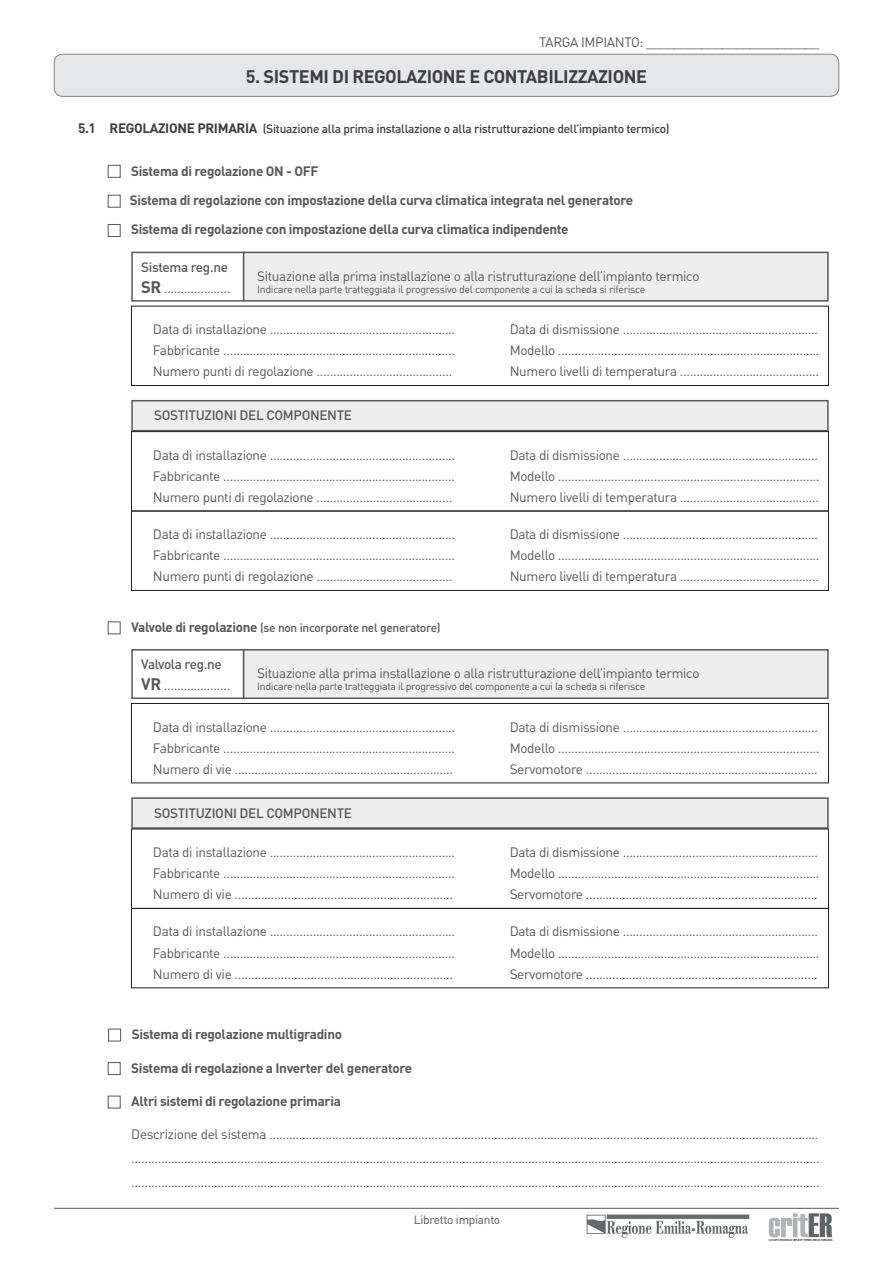
<style>
.page{position:relative;width:893px;height:1263px;background:#fff}
.page>*{position:absolute;margin:0;border:0;box-sizing:border-box;transform-origin:0 0}
.t1{font:700 18px "DIN Pro";letter-spacing:-.025em;color:#3e3e3f}
.t2{font:13.5px/21px "DIN Pro";letter-spacing:-.025em;color:#57585a}
.t3{font:700 13.5px "DIN Pro";letter-spacing:-.025em;color:#57585a}
.t4{font:500 13.5px "DIN Pro";letter-spacing:-.025em;color:#57585a}
.t5{font:500 12px "DIN Pro";letter-spacing:-.025em;color:#3e3e3f}
.t6{font:500 12px "DIN Pro";letter-spacing:-.025em;color:#57585a}
.t7{font:12px "DIN Pro";letter-spacing:-.025em;color:#57585a}
.t8{font:10.5px "DIN Pro";letter-spacing:-.025em;color:#57585a}
.s1{font-weight:700;font-size:13.5px}
.s2{font-weight:500}
.s3{font-weight:700;font-size:16.5px}
</style>
<div class="page">
<img style="left:768px;top:1213px;width:65px;height:28px">
<img style="left:586px;top:1214px;width:164px;height:24px">
<hr style="left:54px;top:1208px;width:785px;height:1px;background:#57585a">
<div style="left:54px;top:54px;width:785px;height:42px;background:#e6e7e9;border-radius:9px"></div>
<div style="left:54px;top:54px;width:785px;height:43px;border:1px solid #808285;border-radius:9px"></div>
<div style="left:108px;top:165px;width:13px;height:13px;border:1px solid #57585a"></div>
<div style="left:108px;top:224px;width:13px;height:13px;border:1px solid #57585a"></div>
<div style="left:131px;top:252px;width:113px;height:50px;border:2px solid #57585a"></div>
<div style="left:244px;top:252px;width:584px;height:49px;background:#eeeeef"></div>
<div style="left:243px;top:252px;width:586px;height:50px;border:2px solid #57585a"></div>
<div style="left:132px;top:401px;width:696px;height:30px;background:#eeeeef"></div>
<div style="left:131px;top:400px;width:698px;height:31px;border:2px solid #57585a"></div>
<div style="left:131px;top:306px;width:698px;height:80px;border:1px solid #231f20"></div>
<div style="left:131px;top:431px;width:698px;height:80px;border:1px solid #231f20"></div>
<div style="left:131px;top:511px;width:698px;height:80px;border:1px solid #231f20"></div>
<div style="left:108px;top:621px;width:13px;height:13px;border:1px solid #57585a"></div>
<div style="left:131px;top:649px;width:113px;height:50px;border:2px solid #57585a"></div>
<div style="left:132px;top:798px;width:696px;height:30px;background:#eeeeef"></div>
<div style="left:131px;top:797px;width:698px;height:32px;border:2px solid #57585a"></div>
<div style="left:131px;top:703px;width:698px;height:80px;border:1px solid #231f20"></div>
<div style="left:131px;top:908px;width:698px;height:80px;border:1px solid #231f20"></div>
<div style="left:244px;top:650px;width:584px;height:48px;background:#eeeeef"></div>
<div style="left:243px;top:649px;width:586px;height:50px;border:2px solid #57585a"></div>
<div style="left:108px;top:1029px;width:13px;height:12px;border:1px solid #57585a"></div>
<div style="left:108px;top:1062px;width:13px;height:13px;border:1px solid #57585a"></div>
<div style="left:108px;top:1096px;width:13px;height:12px;border:1px solid #57585a"></div>
<div style="left:108px;top:195px;width:13px;height:13px;border:1px solid #57585a"></div>
<p class="t2" style="left:539px;top:31px;width:282px">TARGA IMPIANTO: _________________________</p>
<p class="t1" style="left:246px;top:64px;width:403px">5. SISTEMI DI REGOLAZIONE E CONTABILIZZAZIONE</p>
<p class="t5" style="left:78px;top:121px;width:593px"><span class="s1">5.1 REGOLAZIONE PRIMARIA</span> (Situazione alla prima installazione o alla ristrutturazione dell’impianto termico)</p>
<p class="t3" style="left:131px;top:162px;width:189px">Sistema di regolazione ON - OFF</p>
<p class="t3" style="left:130px;top:191px;width:505px">Sistema di regolazione con impostazione della curva climatica integrata nel generatore</p>
<p class="t3" style="left:131px;top:220px;width:439px">Sistema di regolazione con impostazione della curva climatica indipendente</p>
<p class="t2" style="left:141px;top:256px;width:91px"><span class="s2">Sistema reg.ne<br></span><span class="s3">SR</span> ....................</p>
<p class="t2" style="left:257px;top:265px;width:444px">Situazione alla prima installazione o alla ristrutturazione dell’impianto termico</p>
<p class="t8" style="left:257px;top:282px;width:390px">Indicare nella parte tratteggiata il progressivo del componente a cui la scheda si riferisce</p>
<p class="t2" style="left:153px;top:318px;width:304px">Data di installazione ........................................................</p>
<p class="t2" style="left:510px;top:318px;width:310px">Data di dismissione ...........................................................</p>
<p class="t2" style="left:153px;top:339px;width:304px">Fabbricante ......................................................................</p>
<p class="t2" style="left:510px;top:339px;width:311px">Modello ...............................................................................</p>
<p class="t2" style="left:153px;top:360px;width:301px">Numero punti di regolazione .........................................</p>
<p class="t2" style="left:510px;top:360px;width:311px">Numero livelli di temperatura ..........................................</p>
<p class="t4" style="left:154px;top:406px;width:200px">SOSTITUZIONI DEL COMPONENTE</p>
<p class="t2" style="left:153px;top:444px;width:304px">Data di installazione ........................................................</p>
<p class="t2" style="left:510px;top:444px;width:310px">Data di dismissione ...........................................................</p>
<p class="t2" style="left:153px;top:465px;width:304px">Fabbricante ......................................................................</p>
<p class="t2" style="left:510px;top:465px;width:311px">Modello ...............................................................................</p>
<p class="t2" style="left:153px;top:486px;width:301px">Numero punti di regolazione .........................................</p>
<p class="t2" style="left:510px;top:486px;width:311px">Numero livelli di temperatura ..........................................</p>
<p class="t2" style="left:153px;top:523px;width:304px">Data di installazione ........................................................</p>
<p class="t2" style="left:510px;top:523px;width:310px">Data di dismissione ...........................................................</p>
<p class="t2" style="left:153px;top:544px;width:304px">Fabbricante ......................................................................</p>
<p class="t2" style="left:510px;top:544px;width:311px">Modello ...............................................................................</p>
<p class="t2" style="left:153px;top:565px;width:301px">Numero punti di regolazione .........................................</p>
<p class="t2" style="left:510px;top:565px;width:311px">Numero livelli di temperatura ..........................................</p>
<p class="t6" style="left:131px;top:619px;width:311px"><span class="s1">Valvole di regolazione</span> (se non incorporate nel generatore)</p>
<p class="t2" style="left:141px;top:653px;width:91px"><span class="s2">Valvola reg.ne<br></span><span class="s3">VR</span> ....................</p>
<p class="t2" style="left:257px;top:662px;width:444px">Situazione alla prima installazione o alla ristrutturazione dell’impianto termico</p>
<p class="t8" style="left:257px;top:679px;width:390px">Indicare nella parte tratteggiata il progressivo del componente a cui la scheda si riferisce</p>
<p class="t2" style="left:153px;top:716px;width:304px">Data di installazione ........................................................</p>
<p class="t2" style="left:510px;top:716px;width:310px">Data di dismissione ...........................................................</p>
<p class="t2" style="left:153px;top:737px;width:304px">Fabbricante ......................................................................</p>
<p class="t2" style="left:510px;top:737px;width:311px">Modello ...............................................................................</p>
<p class="t2" style="left:153px;top:758px;width:302px">Numero di vie ..................................................................</p>
<p class="t2" style="left:510px;top:758px;width:309px">Servomotore ......................................................................</p>
<p class="t4" style="left:154px;top:804px;width:200px">SOSTITUZIONI DEL COMPONENTE</p>
<p class="t2" style="left:153px;top:841px;width:304px">Data di installazione ........................................................</p>
<p class="t2" style="left:510px;top:841px;width:310px">Data di dismissione ...........................................................</p>
<p class="t2" style="left:153px;top:862px;width:304px">Fabbricante ......................................................................</p>
<p class="t2" style="left:510px;top:862px;width:311px">Modello ...............................................................................</p>
<p class="t2" style="left:153px;top:883px;width:302px">Numero di vie ..................................................................</p>
<p class="t2" style="left:510px;top:883px;width:309px">Servomotore ......................................................................</p>
<p class="t2" style="left:153px;top:920px;width:304px">Data di installazione ........................................................</p>
<p class="t2" style="left:510px;top:920px;width:310px">Data di dismissione ...........................................................</p>
<p class="t2" style="left:153px;top:941px;width:304px">Fabbricante ......................................................................</p>
<p class="t2" style="left:510px;top:941px;width:311px">Modello ...............................................................................</p>
<p class="t2" style="left:153px;top:962px;width:302px">Numero di vie ..................................................................</p>
<p class="t2" style="left:510px;top:962px;width:309px">Servomotore ......................................................................</p>
<p class="t3" style="left:132px;top:1025px;width:212px">Sistema di regolazione multigradino</p>
<p class="t3" style="left:131px;top:1058px;width:282px">Sistema di regolazione a Inverter del generatore</p>
<p class="t3" style="left:131px;top:1092px;width:211px">Altri sistemi di regolazione primaria</p>
<p class="t2" style="left:131px;top:1121px;width:690px;line-height:24px;text-align:justify">Descrizione del sistema ...................................................................................................................................................................... ................................................................................................................................................................................................................ ................................................................................................................................................................................................................</p>
<p class="t7" style="left:414px;top:1211px;width:88px">Libretto impianto</p>
</div>
